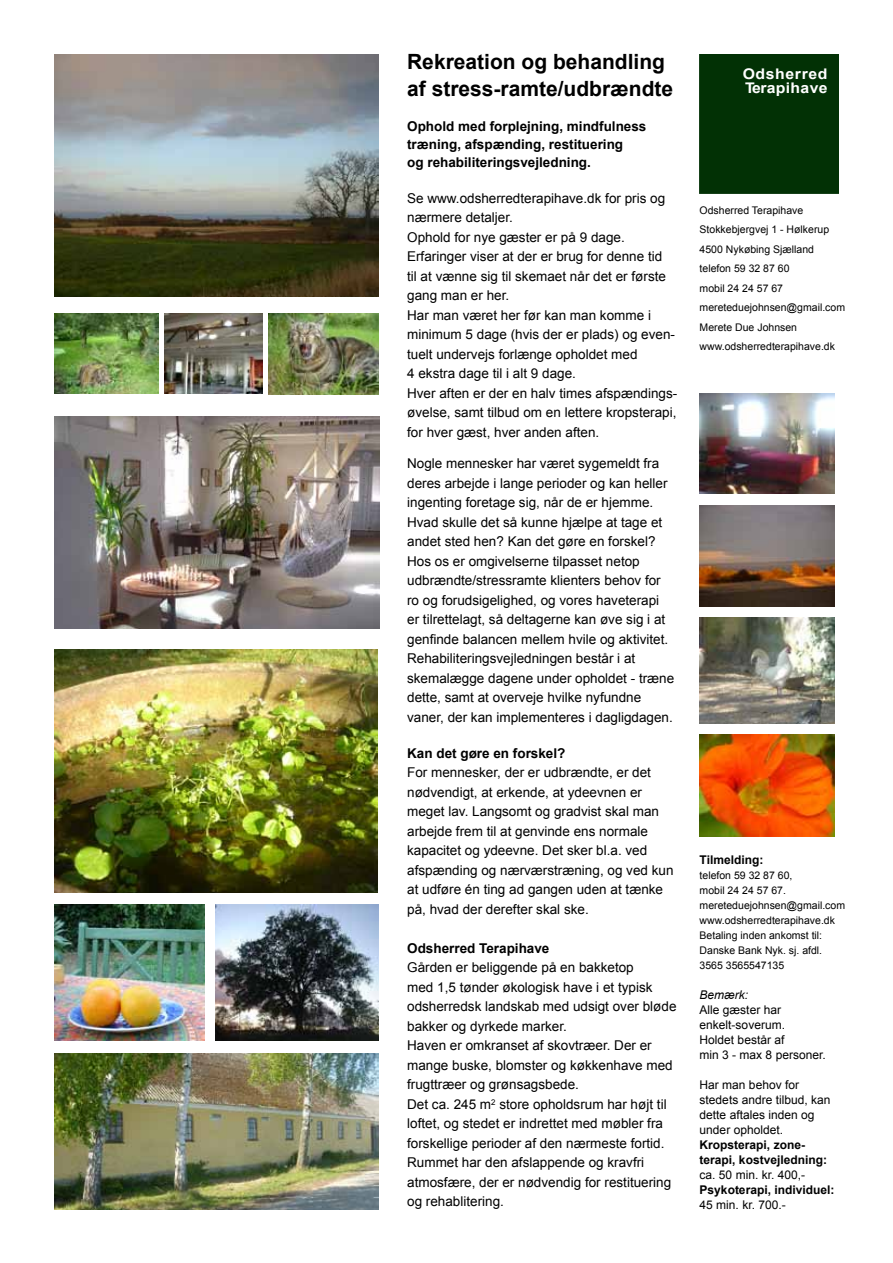
<style>
.page{position:relative;width:893px;height:1263px;background:#fff}
.page>*{position:absolute;margin:0;border:0;box-sizing:border-box;transform-origin:0 0}
.t1{font:700 21px/27px "Arial";color:#000}
.t2{font:700 14.7px/14px "Arial";letter-spacing:.02em;color:#fff;scale:1.08 1}
.t3{font:13.5px/19.5px "Arial";color:#000}
.t4{font:700 13.5px/18px "Arial";color:#000}
.t5{font:12px/15px "Arial";color:#000}
.t6{font:700 12px/15px "Arial";color:#000}
.t7{font:italic 12px "Arial";color:#000}
.t8{font:10.5px/19.5px "Arial";color:#000}
</style>
<div class="page">
<img style="left:700px;top:394px;width:135px;height:100px">
<img style="left:215px;top:905px;width:163px;height:135px">
<img style="left:700px;top:735px;width:135px;height:101px">
<img style="left:54px;top:905px;width:150px;height:135px">
<img style="left:54px;top:650px;width:324px;height:242px">
<img style="left:54px;top:54px;width:324px;height:243px">
<img style="left:700px;top:618px;width:135px;height:105px">
<img style="left:700px;top:505px;width:134px;height:101px">
<img style="left:54px;top:1054px;width:324px;height:155px">
<img style="left:54px;top:417px;width:325px;height:211px">
<img style="left:164px;top:314px;width:98px;height:79px">
<img style="left:268px;top:314px;width:110px;height:81px">
<img style="left:54px;top:314px;width:105px;height:80px">
<div style="left:699px;top:54px;width:140px;height:140px;background:#023105"></div>
<h1 class="t1" style="left:407px;top:49px;width:268px">Rekreation og behandling af stress-ramte/udbrændte</h1>
<p class="t4" style="left:407px;top:117px;width:241px">Ophold med forplejning, mindfulness træning, afspænding, restituering<br>og rehabiliteringsvejledning.</p>
<p class="t3" style="left:407px;top:188px;width:272px">Se www.odsherredterapihave.dk for pris og nærmere detaljer.<br>Ophold for nye gæster er på 9 dage.<br>Erfaringer viser at der er brug for denne tid<br>til at vænne sig til skemaet når det er første gang man er her.<br>Har man været her før kan man komme i minimum 5 dage (hvis der er plads) og even&shy;tuelt undervejs forlænge opholdet med<br>4 ekstra dage til i alt 9 dage.<br>Hver aften er der en halv times afspændings&shy;øvelse, samt tilbud om en lettere kropsterapi, for hver gæst, hver anden aften.</p>
<p class="t3" style="left:407px;top:454px;width:269px">Nogle mennesker har været sygemeldt fra deres arbejde i lange perioder og kan heller ingenting foretage sig, når de er hjemme.<br>Hvad skulle det så kunne hjælpe at tage et andet sted hen? Kan det gøre en forskel?<br>Hos os er omgivelserne tilpasset netop udbrændte/stressramte klienters behov for ro og forudsigelighed, og vores haveterapi er tilrettelagt, så deltagerne kan øve sig i at genfinde balancen mellem hvile og aktivitet.<br>Rehabiliteringsvejledningen består i at skemalægge dagene under opholdet - træne dette, samt at overveje hvilke nyfundne vaner, der kan implementeres i dagligdagen.</p>
<p class="t4" style="left:407px;top:744px;width:160px">Kan det gøre en forskel?</p>
<p class="t3" style="left:407px;top:763px;width:268px">For mennesker, der er udbrændte, er det nødvendigt, at erkende, at ydeevnen er meget lav. Langsomt og gradvist skal man arbejde frem til at genvinde ens normale kapacitet og ydeevne. Det sker bl.a. ved afspænding og nærværstræning, og ved kun at udføre én ting ad gangen uden at tænke på, hvad der derefter skal ske.</p>
<p class="t4" style="left:407px;top:939px;width:144px">Odsherred Terapihave</p>
<p class="t3" style="left:407px;top:958px;width:271px">Gården er beliggende på en bakketop<br>med 1,5 tønder økologisk have i et typisk odsherredsk landskab med udsigt over bløde bakker og dyrkede marker.<br>Haven er omkranset af skovtræer. Der er mange buske, blomster og køkkenhave med frugttræer og grønsagsbede.<br>Det ca. 245 m<sup>2</sup> store opholdsrum har højt til loftet, og stedet er indrettet med møbler fra forskellige perioder af den nærmeste fortid.<br>Rummet har den afslappende og kravfri atmosfære, der er nødvendig for restituering og rehablitering.</p>
<p class="t2" style="left:743px;top:67px;width:80px">Odsherred<br>Terapihave</p>
<p class="t8" style="left:700px;top:200px;width:147px">Odsherred Terapihave<br>Stokkebjergvej 1 - Hølkerup<br>4500 Nykøbing Sjælland telefon 59 32 87 60<br>mobil 24 24 57 67 mereteduejohnsen@gmail.com<br>Merete Due Johnsen www.odsherredterapihave.dk</p>
<p class="t6" style="left:700px;top:852px;width:65px">Tilmelding:</p>
<p class="t8" style="left:700px;top:867px;width:147px;line-height:15px">telefon 59 32 87 60,<br>mobil 24 24 57 67. mereteduejohnsen@gmail.com www.odsherredterapihave.dk<br>Betaling inden ankomst til:<br>Danske Bank Nyk. sj. afdl.<br>3565 3565547135</p>
<p class="t7" style="left:700px;top:987px;width:50px">Bemærk:</p>
<p class="t5" style="left:700px;top:1002px;width:128px">Alle gæster har enkelt-soverum.<br>Holdet består af<br>min 3 - max 8 personer.</p>
<p class="t5" style="left:700px;top:1077px;width:132px">Har man behov for stedets andre tilbud, kan dette aftales inden og under opholdet.</p>
<p class="t6" style="left:700px;top:1137px;width:129px">Kropsterapi, zone&shy;terapi, kostvejledning:</p>
<p class="t5" style="left:700px;top:1167px;width:107px">ca. 50 min. kr. 400,-</p>
<p class="t6" style="left:700px;top:1182px;width:136px">Psykoterapi, individuel:</p>
<p class="t5" style="left:700px;top:1197px;width:88px">45 min. kr. 700.-</p>
</div>
